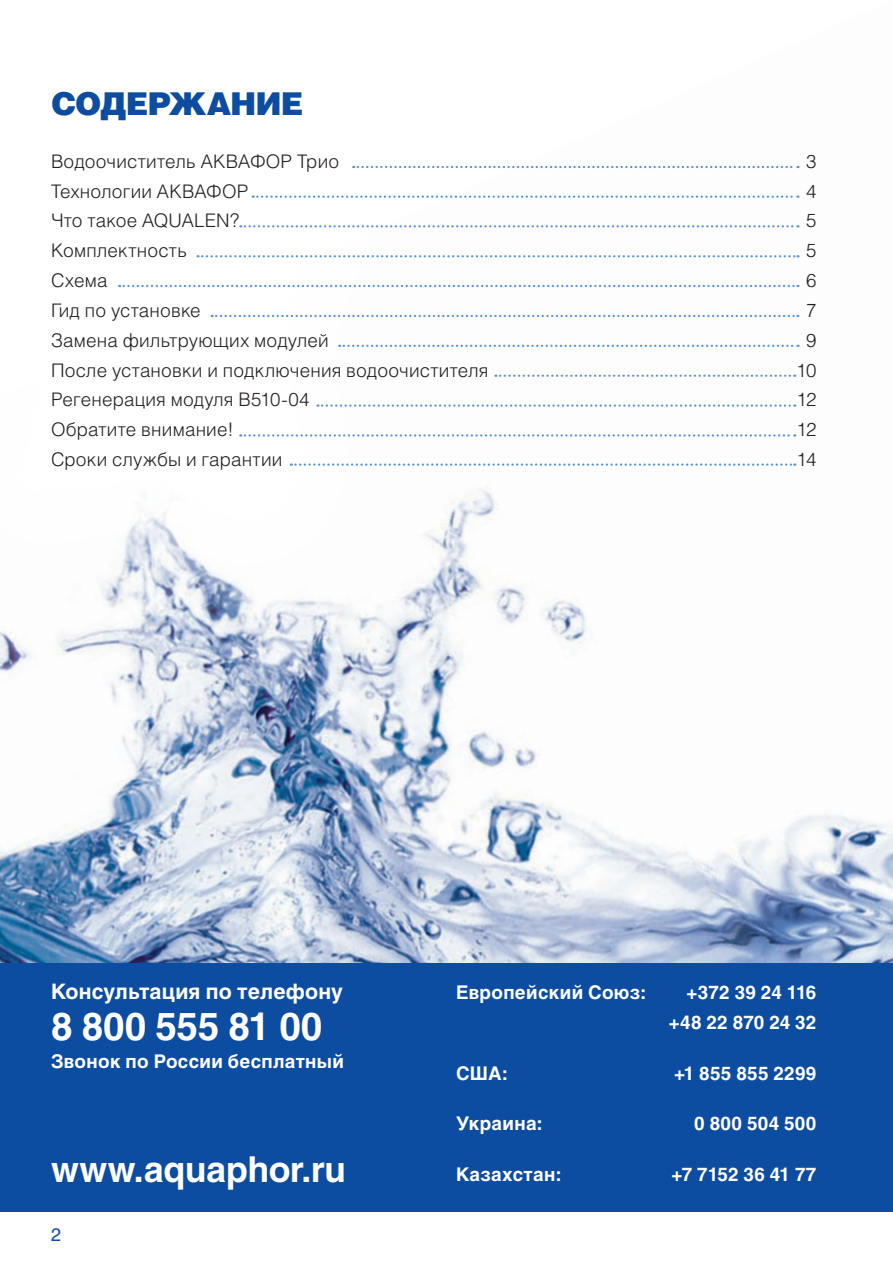
<style>
.page{position:relative;width:893px;height:1276px;background:#fff}
.page>*{position:absolute;margin:0;border:0;box-sizing:border-box;transform-origin:0 0}
.Podzagolovok{font:700 38.25px "Helios C";letter-spacing:-.01em;color:#fff}
.Podzagolovok-2{font:700 35.32px "Helios C";letter-spacing:-.005em;color:#fff}
.Head{font:31.5px "Helios Black C";letter-spacing:-.03em;color:#0d4da1}
.Podzagolovok-3{font:700 21.15px "Helios C";letter-spacing:.01em;color:#fff}
.Body_text{font:300 18.68px "Helios";letter-spacing:.01em;color:#231f20}
.Podzagolovok-4{font:700 18.68px "Helios C";letter-spacing:.015em;color:#fff}
.t1{font:18px "Helios C";color:#0d4da1}
</style>
<div class="page">
<img style="left:0;top:165px;width:893px;height:798px">
<div style="left:0;top:963px;width:893px;height:249px;background:#0d4da1"></div>
<svg style="left:353px;top:166px;width:445px;height:2px"></svg>
<svg style="left:253px;top:195px;width:545px;height:3px"></svg>
<svg style="left:240px;top:225px;width:558px;height:2px"></svg>
<svg style="left:198px;top:255px;width:600px;height:2px"></svg>
<svg style="left:119px;top:285px;width:679px;height:2px"></svg>
<svg style="left:212px;top:315px;width:586px;height:2px"></svg>
<svg style="left:339px;top:345px;width:459px;height:2px"></svg>
<svg style="left:495px;top:374px;width:300px;height:3px"></svg>
<svg style="left:317px;top:404px;width:478px;height:3px"></svg>
<svg style="left:240px;top:434px;width:555px;height:2px"></svg>
<svg style="left:291px;top:463px;width:504px;height:3px"></svg>
<p class="Head" style="left:51px;top:84px;width:254px">СОДЕРЖАНИЕ</p>
<p class="Body_text" style="left:51px;top:150px;width:290px">Водоочиститель АКВАФОР Трио</p>
<p class="Body_text" style="left:51px;top:180px;width:199px">Технологии АКВАФОР</p>
<p class="Body_text" style="left:51px;top:210px;width:190px">Что такое AQUALEN?</p>
<p class="Body_text" style="left:51px;top:239px;width:137px">Комплектность</p>
<p class="Body_text" style="left:51px;top:269px;width:58px">Схема</p>
<p class="Body_text" style="left:51px;top:299px;width:151px">Гид по установке</p>
<p class="Body_text" style="left:51px;top:329px;width:279px">Замена фильтрующих модулей</p>
<p class="Body_text" style="left:51px;top:359px;width:439px">После установки и подключения водоочистителя</p>
<p class="Body_text" style="left:51px;top:389px;width:260px">Регенерация модуля В510-04</p>
<p class="Body_text" style="left:51px;top:418px;width:184px">Обратите внимание!</p>
<p class="Body_text" style="left:51px;top:448px;width:233px">Сроки службы и гарантии</p>
<p class="Body_text" style="left:806px;top:150px;width:12px">3</p>
<p class="Body_text" style="left:806px;top:180px;width:12px">4</p>
<p class="Body_text" style="left:806px;top:210px;width:12px">5</p>
<p class="Body_text" style="left:806px;top:239px;width:12px">5</p>
<p class="Body_text" style="left:806px;top:269px;width:12px">6</p>
<p class="Body_text" style="left:806px;top:299px;width:12px">7</p>
<p class="Body_text" style="left:806px;top:329px;width:12px">9</p>
<p class="Body_text" style="left:796px;top:359px;width:22px">10</p>
<p class="Body_text" style="left:796px;top:389px;width:21px">12</p>
<p class="Body_text" style="left:796px;top:418px;width:21px">12</p>
<p class="Body_text" style="left:797px;top:448px;width:21px">14</p>
<p class="Podzagolovok-3" style="left:51px;top:979px;width:294px">Консультация по телефону</p>
<p class="Podzagolovok" style="left:51px;top:1004px;width:273px">8 800 555 81 00</p>
<p class="Podzagolovok-4" style="left:51px;top:1050px;width:294px">Звонок по России бесплатный</p>
<p class="Podzagolovok-4" style="left:456px;top:981px;width:192px">Европейский Союз:</p>
<p class="Podzagolovok-4" style="left:456px;top:1062px;width:53px">США:</p>
<p class="Podzagolovok-4" style="left:456px;top:1113px;width:88px">Украина:</p>
<p class="Podzagolovok-2" style="left:51px;top:1148px;width:296px">www.aquaphor.ru</p>
<p class="Podzagolovok-4" style="left:456px;top:1163px;width:107px">Казахстан:</p>
<p class="t1" style="left:51px;top:1224px;width:12px">2</p>
<p class="Podzagolovok-4" style="left:687px;top:982px;width:131px">+372 39 24 116</p>
<p class="Podzagolovok-4" style="left:669px;top:1011px;width:149px">+48 22 870 24 32</p>
<p class="Podzagolovok-4" style="left:674px;top:1062px;width:144px">+1 855 855 2299</p>
<p class="Podzagolovok-4" style="left:694px;top:1113px;width:124px">0 800 504 500</p>
<p class="Podzagolovok-4" style="left:671px;top:1163px;width:146px">+7 7152 36 41 77</p>
</div>
